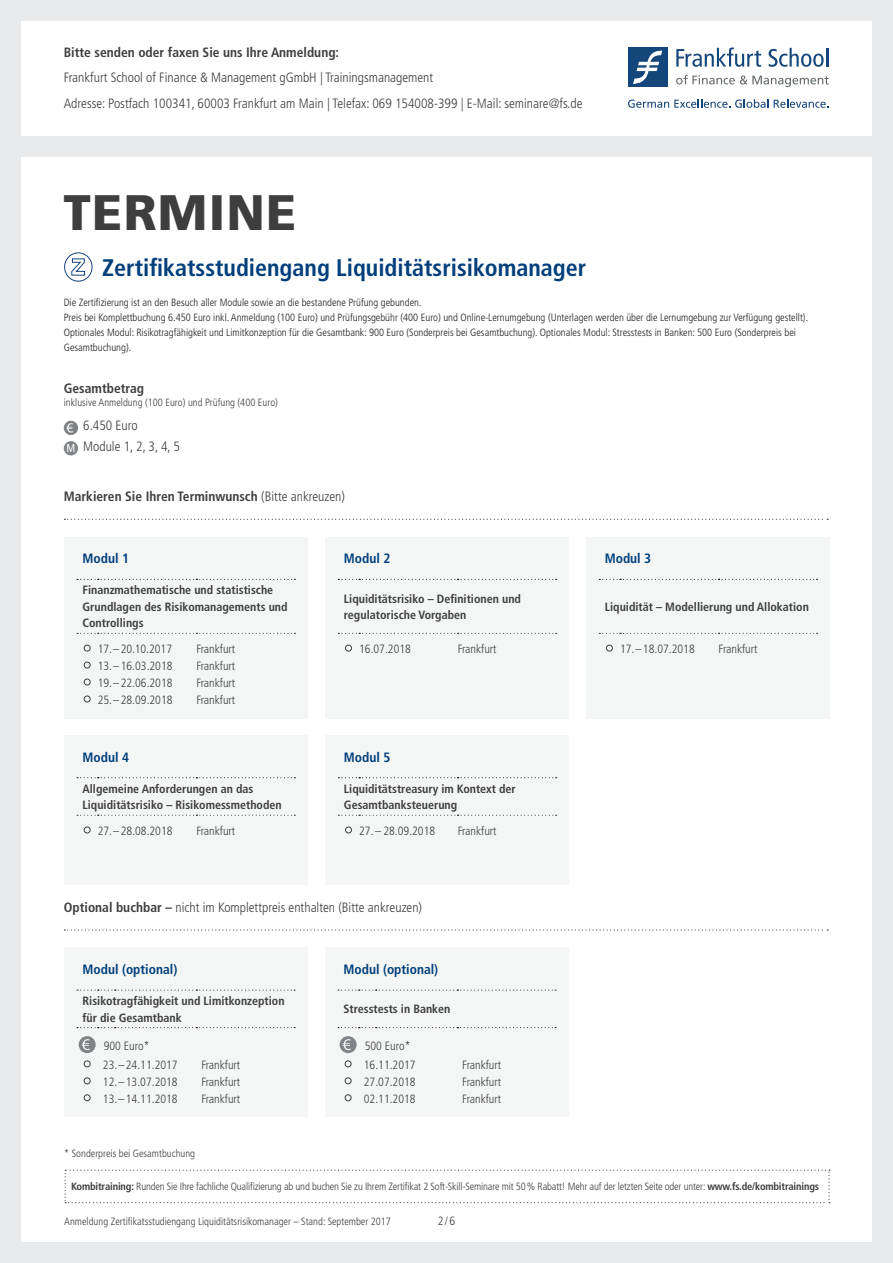
<style>
.page{position:relative;width:893px;height:1263px;background:#e9eaeb}
.page>*{position:absolute;margin:0;border:0;box-sizing:border-box;transform-origin:0 0}
.t1{font:900 49.5px "Frutiger LT Arabic 75";letter-spacing:.025em;color:#3e3e3f}
.t2{font:700 condensed 24px "Frutiger LT Std";color:#013f7b}
.t3{font:300 condensed 13.5px/25.5px "Frutiger LT Std";color:#3e3e3f}
.t4{font:700 condensed 13.5px "Frutiger LT Std";color:#3e3e3f}
.t5{font:700 condensed 13.5px "Frutiger LT Std";color:#013f7b}
.t6{font:700 condensed 12px/16.5px "Frutiger LT Std";color:#3e3e3f}
.t7{font:300 condensed 12px/19.2px "Frutiger LT Std";color:#3e3e3f}
.t8{font:condensed 11.4px "Frutiger LT Pro";color:#fff}
.t9{font:300 condensed 10.5px/15px "Frutiger LT Std";color:#231f20}
.t10{font:300 condensed 10.5px "Frutiger LT Std";color:#3e3e3f}
.s1{font-weight:300}
.s2{font-weight:700}
</style>
<div class="page">
<div style="left:21px;top:157px;width:851px;height:1085px;background:#fff"></div>
<div style="left:21px;top:21px;width:851px;height:115px;background:#fff"></div>
<div style="left:628px;top:47px;width:39px;height:40px;background:#14457b"></div>
<svg style="left:633px;top:50px;width:29px;height:34px"></svg>
<svg style="left:676px;top:47px;width:85px;height:20px"></svg>
<svg style="left:769px;top:48px;width:59px;height:19px"></svg>
<svg style="left:676px;top:75px;width:153px;height:12px"></svg>
<svg style="left:628px;top:99px;width:140px;height:9px"></svg>
<svg style="left:774px;top:99px;width:54px;height:9px"></svg>
<svg style="left:64px;top:252px;width:28px;height:30px"></svg>
<svg style="left:65px;top:1169px;width:765px;height:34px"></svg>
<svg style="left:64px;top:519px;width:764px;height:1px"></svg>
<svg style="left:64px;top:929px;width:764px;height:1px"></svg>
<svg style="left:64px;top:421px;width:14px;height:14px"></svg>
<div style="left:64px;top:441px;width:14px;height:14px;background:#818589;border-radius:50%"></div>
<div style="left:64px;top:537px;width:244px;height:181px;background:#f4f5f5"></div>
<svg style="left:77px;top:579px;width:218px;height:1px"></svg>
<svg style="left:77px;top:633px;width:218px;height:1px"></svg>
<svg style="left:84px;top:645px;width:6px;height:6px"></svg>
<svg style="left:84px;top:662px;width:6px;height:6px"></svg>
<svg style="left:84px;top:679px;width:6px;height:6px"></svg>
<svg style="left:84px;top:696px;width:6px;height:6px"></svg>
<div style="left:325px;top:537px;width:244px;height:181px;background:#f4f5f5"></div>
<svg style="left:338px;top:579px;width:219px;height:1px"></svg>
<svg style="left:338px;top:633px;width:219px;height:1px"></svg>
<div style="left:345px;top:645px;width:7px;height:6px;border:1px solid #3e3e3f;border-radius:50%"></div>
<div style="left:64px;top:735px;width:244px;height:150px;background:#f4f5f5"></div>
<svg style="left:77px;top:777px;width:218px;height:1px"></svg>
<svg style="left:77px;top:815px;width:218px;height:1px"></svg>
<svg style="left:84px;top:827px;width:6px;height:6px"></svg>
<div style="left:325px;top:735px;width:244px;height:150px;background:#f4f5f5"></div>
<svg style="left:338px;top:777px;width:219px;height:1px"></svg>
<svg style="left:338px;top:815px;width:219px;height:1px"></svg>
<div style="left:345px;top:827px;width:7px;height:6px;border:1px solid #3e3e3f;border-radius:50%"></div>
<div style="left:586px;top:537px;width:244px;height:181px;background:#f4f5f5"></div>
<svg style="left:599px;top:579px;width:218px;height:1px"></svg>
<svg style="left:599px;top:633px;width:218px;height:1px"></svg>
<div style="left:606px;top:645px;width:7px;height:6px;border:1px solid #3e3e3f;border-radius:50%"></div>
<div style="left:64px;top:947px;width:243px;height:170px;background:#f4f5f5"></div>
<svg style="left:77px;top:989px;width:218px;height:2px"></svg>
<svg style="left:77px;top:1027px;width:218px;height:1px"></svg>
<svg style="left:79px;top:1036px;width:17px;height:17px"></svg>
<svg style="left:84px;top:1061px;width:6px;height:6px"></svg>
<div style="left:84px;top:1077px;width:6px;height:7px;border:1px solid #3e3e3f;border-radius:50%"></div>
<div style="left:84px;top:1094px;width:6px;height:7px;border:1px solid #3e3e3f;border-radius:50%"></div>
<div style="left:325px;top:947px;width:243px;height:170px;background:#f4f5f5"></div>
<svg style="left:338px;top:989px;width:218px;height:2px"></svg>
<svg style="left:338px;top:1027px;width:218px;height:1px"></svg>
<svg style="left:340px;top:1036px;width:17px;height:17px"></svg>
<svg style="left:345px;top:1061px;width:6px;height:6px"></svg>
<div style="left:345px;top:1077px;width:6px;height:7px;border:1px solid #3e3e3f;border-radius:50%"></div>
<div style="left:345px;top:1094px;width:6px;height:7px;border:1px solid #3e3e3f;border-radius:50%"></div>
<p class="t4" style="left:64px;top:44px;width:277px">Bitte senden oder faxen Sie uns Ihre Anmeldung:</p>
<p class="t3" style="left:64px;top:65px;width:520px">Frankfurt School of Finance &amp; Management gGmbH | Trainingsmanagement<br>Adresse: Postfach 100341, 60003 Frankfurt am Main | Telefax: 069 154008-399 | E-Mail: seminare@fs.de</p>
<h1 class="t1" style="left:63px;top:184px;width:234px">TERMINE</h1>
<h2 class="t2" style="left:102px;top:253px;width:485px">Zertifikatsstudiengang Liquiditätsrisikomanager</h2>
<p class="t9" style="left:64px;top:295px;width:746px">Die Zertifizierung ist an den Besuch aller Module sowie an die bestandene Prüfung gebunden.<br>Preis bei Komplettbuchung 6.450 Euro inkl. Anmeldung (100 Euro) und Prüfungsgebühr (400 Euro) und Online-Lernumgebung (Unterlagen werden über die Lernumgebung zur Verfügung gestellt).<br>Optionales Modul: Risikotragfähigkeit und Limitkonzeption für die Gesamtbank: 900 Euro (Sonderpreis bei Gesamtbuchung). Optionales Modul: Stresstests in Banken: 500 Euro (Sonderpreis bei Gesamtbuchung).</p>
<p class="t4" style="left:64px;top:380px;width:82px">Gesamtbetrag</p>
<p class="t10" style="left:64px;top:397px;width:216px">inklusive Anmeldung (100 Euro) und Prüfung (400 Euro)</p>
<p class="t3" style="left:83px;top:415px;width:98px;line-height:21px">6.450 Euro<br>Module 1, 2, 3, 4, 5</p>
<p class="t8" style="left:66px;top:442px;width:10px">M</p>
<p class="t4" style="left:64px;top:489px;width:283px">Markieren Sie Ihren Terminwunsch <span class="s1">(Bitte ankreuzen)</span></p>
<p class="t5" style="left:83px;top:550px;width:48px">Modul 1</p>
<p class="t6" style="left:83px;top:582px;width:207px">Finanzmathematische und statistische<br>Grundlagen des Risikomanagements und<br>Controllings</p>
<p class="t7" style="left:98px;top:640px;width:76px">17.–20.10.2017</p>
<p class="t7" style="left:196px;top:640px;width:40px">Frankfurt</p>
<p class="t7" style="left:98px;top:657px;width:76px">13.–16.03.2018</p>
<p class="t7" style="left:196px;top:657px;width:40px">Frankfurt</p>
<p class="t7" style="left:98px;top:674px;width:76px">19.–22.06.2018</p>
<p class="t7" style="left:196px;top:674px;width:40px">Frankfurt</p>
<p class="t7" style="left:98px;top:691px;width:76px">25.–28.09.2018</p>
<p class="t7" style="left:196px;top:691px;width:40px">Frankfurt</p>
<p class="t5" style="left:83px;top:749px;width:48px">Modul 4</p>
<p class="t6" style="left:83px;top:780px;width:201px">Allgemeine Anforderungen an das<br>Liquiditätsrisiko – Risikomessmethoden</p>
<p class="t7" style="left:98px;top:822px;width:76px">27.–28.08.2018</p>
<p class="t7" style="left:196px;top:822px;width:40px">Frankfurt</p>
<p class="t5" style="left:344px;top:550px;width:48px">Modul 2</p>
<p class="t6" style="left:344px;top:590px;width:179px">Liquiditätsrisiko – Definitionen und regulatorische Vorgaben</p>
<p class="t7" style="left:359px;top:640px;width:53px">16.07.2018</p>
<p class="t7" style="left:458px;top:640px;width:40px">Frankfurt</p>
<p class="t5" style="left:344px;top:749px;width:48px">Modul 5</p>
<p class="t6" style="left:344px;top:780px;width:173px">Liquiditätstreasury im Kontext der<br>Gesamtbanksteuerung</p>
<p class="t7" style="left:359px;top:822px;width:78px">27. – 28.09.2018</p>
<p class="t7" style="left:458px;top:822px;width:40px">Frankfurt</p>
<p class="t3" style="left:64px;top:895px;width:360px"><span class="s2">Optional buchbar –</span> nicht im Komplettpreis enthalten (Bitte ankreuzen)</p>
<p class="t5" style="left:83px;top:961px;width:96px">Modul (optional)</p>
<p class="t6" style="left:83px;top:993px;width:204px">Risikotragfähigkeit und Limitkonzeption für die Gesamtbank</p>
<p class="t7" style="left:103px;top:1036px;width:76px">900 Euro*<br>23.–24.11.2017</p>
<p class="t7" style="left:201px;top:1055px;width:40px">Frankfurt</p>
<p class="t5" style="left:343px;top:961px;width:96px">Modul (optional)</p>
<p class="t6" style="left:343px;top:1001px;width:108px">Stresstests in Banken</p>
<p class="t7" style="left:364px;top:1036px;width:53px">500 Euro*<br>16.11.2017</p>
<p class="t7" style="left:462px;top:1055px;width:40px">Frankfurt</p>
<p class="t7" style="left:103px;top:1072px;width:76px">12.–13.07.2018</p>
<p class="t7" style="left:201px;top:1072px;width:40px">Frankfurt</p>
<p class="t7" style="left:103px;top:1089px;width:76px">13.–14.11.2018</p>
<p class="t7" style="left:201px;top:1089px;width:40px">Frankfurt</p>
<p class="t10" style="left:64px;top:1147px;width:132px">* Sonderpreis bei Gesamtbuchung</p>
<p class="t7" style="left:364px;top:1072px;width:53px">27.07.2018</p>
<p class="t7" style="left:462px;top:1072px;width:40px">Frankfurt</p>
<p class="t7" style="left:364px;top:1089px;width:53px">02.11.2018</p>
<p class="t7" style="left:462px;top:1089px;width:40px">Frankfurt</p>
<p class="t5" style="left:605px;top:550px;width:48px">Modul 3</p>
<p class="t6" style="left:605px;top:598px;width:206px">Liquidität – Modellierung und Allokation</p>
<p class="t7" style="left:620px;top:640px;width:76px">17.–18.07.2018</p>
<p class="t7" style="left:719px;top:640px;width:40px">Frankfurt</p>
<p class="t10" style="left:71px;top:1181px;width:749px"><span class="s2">Kombitraining:</span> Runden Sie Ihre fachliche Qualifizierung ab und buchen Sie zu Ihrem Zertifikat 2 Soft-Skill-Seminare mit 50% Rabatt! Mehr auf der letzten Seite oder unter: <span class="s2">www.fs.de/kombitrainings</span></p>
<p class="t10" style="left:64px;top:1215px;width:328px">Anmeldung Zertifikatsstudiengang Liquiditätsrisikomanager – Stand: September 2017</p>
<p class="t7" style="left:438px;top:1211px;width:19px">2/6</p>
</div>
